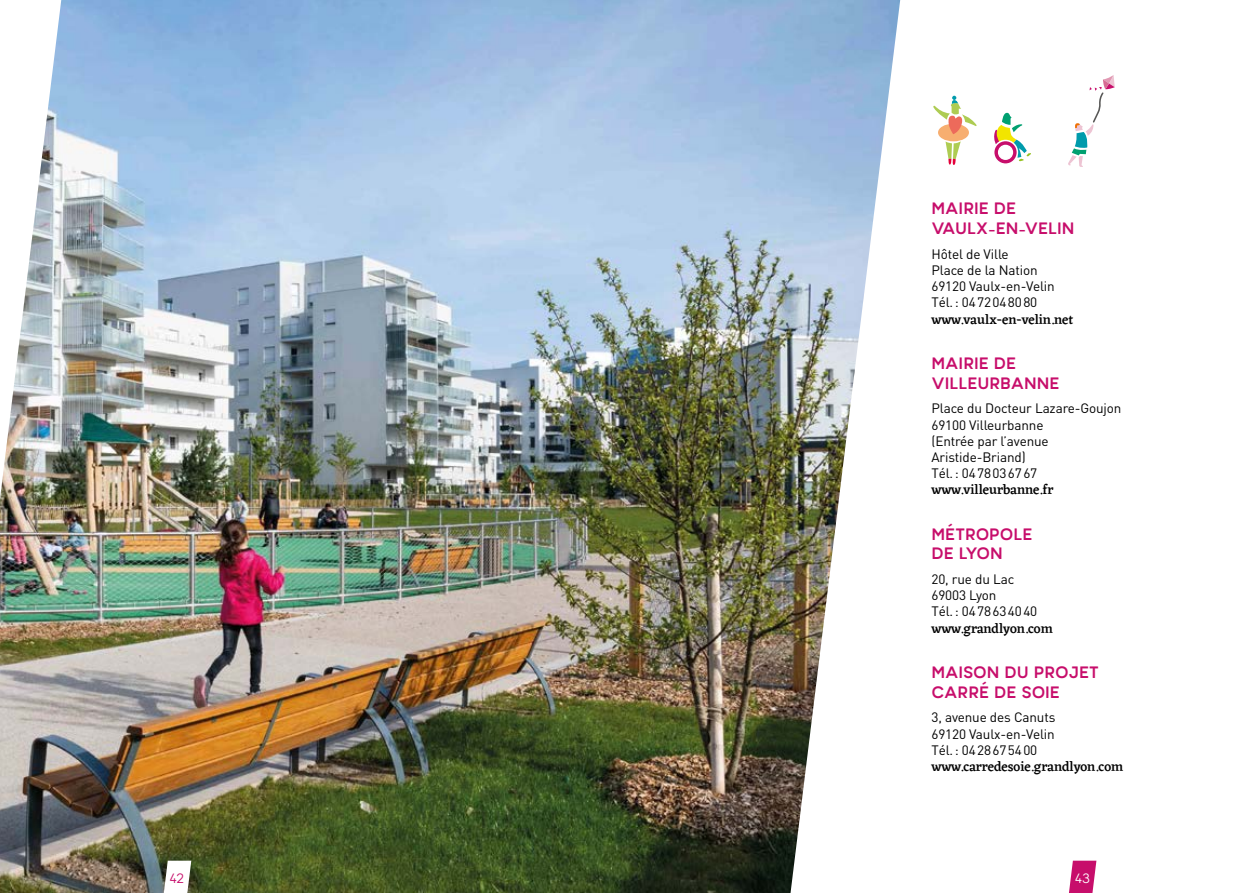
<style>
.page{position:relative;width:1259px;height:893px;background:#fff}
.page>*{position:absolute;margin:0;border:0;box-sizing:border-box;transform-origin:0 0}
.t1{font:700 16.5px/19.8px "Minimo";color:#c70e6b}
.t2{font:13.5px/16.2px "DIN";letter-spacing:-.01em;color:#000}
.t3{font:500 13.5px "Eczar";letter-spacing:-.01em;color:#000}
.t4{font:13.5px "Minimo";color:#c70e6b}
.t5{font:13.5px "Minimo";color:#fff}
</style>
<div class="page">
<img style="left:0;top:0;width:900px;height:893px">
<svg style="left:164px;top:861px;width:27px;height:32px"></svg>
<svg style="left:1069px;top:861px;width:27px;height:32px"></svg>
<div style="left:938px;top:124px;width:31px;height:17px;background:#f7ae70;border-radius:50%"></div>
<svg style="left:945px;top:141px;width:15px;height:24px"></svg>
<svg style="left:933px;top:96px;width:43px;height:38px"></svg>
<svg style="left:1068px;top:75px;width:46px;height:92px"></svg>
<svg style="left:994px;top:113px;width:37px;height:48px"></svg>
<svg style="left:993px;top:140px;width:24px;height:24px"></svg>
<div style="left:993px;top:140px;width:25px;height:25px;border:2px solid #fff;border-radius:50%"></div>
<div style="left:998px;top:146px;width:14px;height:13px;background:#fff;border-radius:50%"></div>
<div style="left:998px;top:145px;width:15px;height:15px;border:2px solid #fff;border-radius:50%"></div>
<p class="t1" style="left:931px;top:198px;width:144px">MAIRIE DE<br>VAULX-EN-VELIN</p>
<p class="t2" style="left:931px;top:246px;width:125px">Hôtel de Ville<br>Place de la Nation<br>69120 Vaulx-en-Velin<br>Tél.: 0472048080</p>
<p class="t3" style="left:931px;top:311px;width:143px">www.vaulx-en-velin.net</p>
<p class="t1" style="left:931px;top:353px;width:130px">MAIRIE DE<br>VILLEURBANNE</p>
<p class="t2" style="left:931px;top:400px;width:191px">Place du Docteur Lazare-Goujon<br>69100 Villeurbanne<br>(Entrée par l’avenue<br>Aristide-Briand)<br>Tél.: 0478036767</p>
<p class="t3" style="left:931px;top:482px;width:123px">www.villeurbanne.fr</p>
<p class="t1" style="left:931px;top:524px;width:102px">MÉTROPOLE<br>DE LYON</p>
<p class="t2" style="left:931px;top:571px;width:107px">20, rue du Lac<br>69003 Lyon<br>Tél.: 0478634040</p>
<p class="t3" style="left:931px;top:620px;width:123px">www.grandlyon.com</p>
<p class="t1" style="left:931px;top:662px;width:169px">MAISON DU PROJET<br>CARRÉ DE SOIE</p>
<p class="t2" style="left:931px;top:709px;width:125px;text-align:justify">3, avenue des Canuts 69120 Vaulx-en-Velin Tél.: 0428675400</p>
<p class="t3" style="left:931px;top:758px;width:193px">www.carredesoie.grandlyon.com</p>
<p class="t4" style="left:170px;top:870px;width:16px">42</p>
<p class="t5" style="left:1075px;top:870px;width:16px">43</p>
</div>
